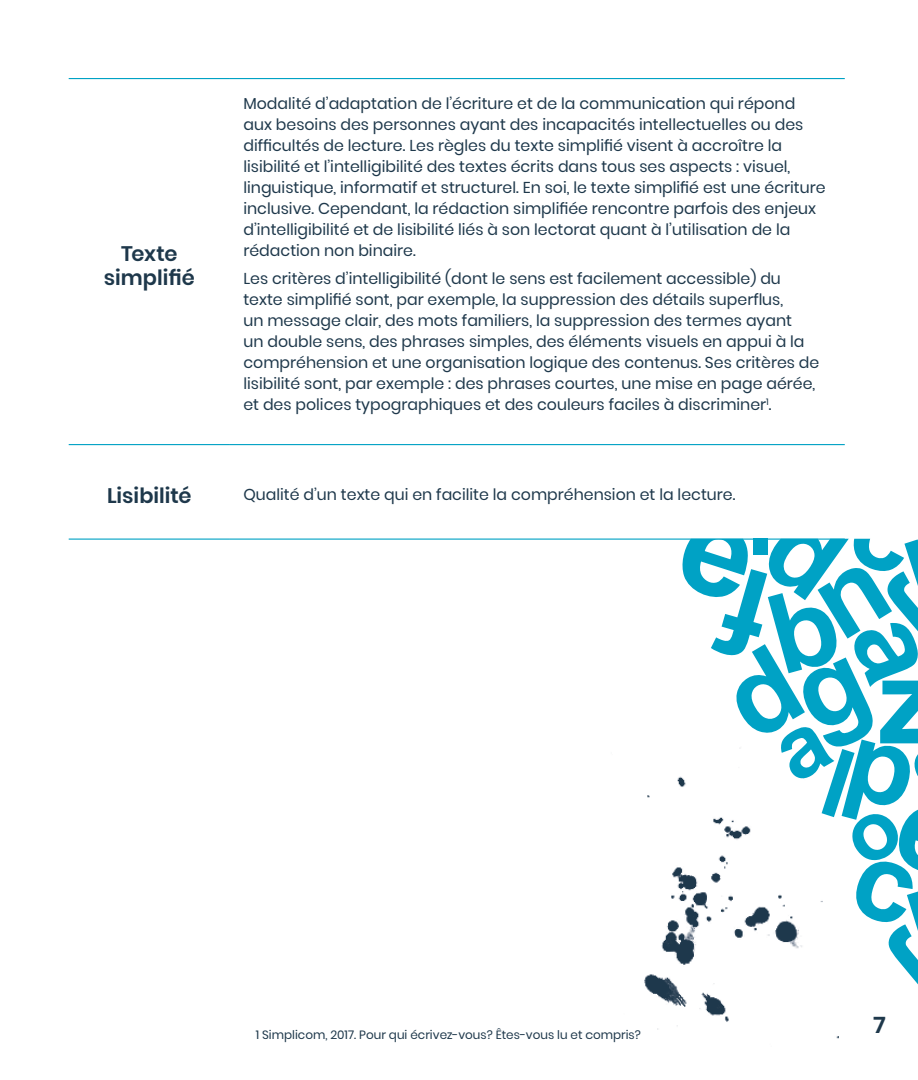
<style>
.page{position:relative;width:918px;height:1080px;background:#fff}
.page>*{position:absolute;margin:0;border:0;box-sizing:border-box;transform-origin:0 0}
.t1{font:700 22.5px "Open Sans";color:#1e384b}
.t2{font:600 21px/24px "Poppins";color:#1e384b;text-align:center}
.t3{font:15.75px/21px "Poppins";color:#1e384b}
.t4{font:12px "Poppins";color:#1e384b}
</style>
<div class="page">
<hr style="left:69px;top:78px;width:161px;height:1px;background:#00a2c5">
<hr style="left:230px;top:78px;width:615px;height:1px;background:#00a2c5">
<hr style="left:69px;top:444px;width:161px;height:1px;background:#00a2c5">
<hr style="left:230px;top:444px;width:615px;height:1px;background:#00a2c5">
<hr style="left:69px;top:539px;width:161px;height:1px;background:#00a2c5">
<hr style="left:230px;top:539px;width:615px;height:1px;background:#00a2c5">
<img style="left:644px;top:777px;width:195px;height:262px">
<svg style="left:680px;top:539px;width:238px;height:483px"></svg>
<h2 class="t2" style="left:104px;top:241px;width:92px">Texte simplifié</h2>
<p class="t3" style="left:243px;top:93px;width:584px">Modalité d’adaptation de l’écriture et de la communication qui répond aux besoins des personnes ayant des incapacités intellectuelles ou des difficultés de lecture. Les règles du texte simplifié visent à accroître la lisibilité et l’intelligibilité des textes écrits dans tous ses aspects : visuel, linguistique, informatif et structurel. En soi, le texte simplifié est une écriture inclusive. Cependant, la rédaction simplifiée rencontre parfois des enjeux d’intelligibilité et de lisibilité liés à son lectorat quant à l’utilisation de la rédaction non binaire.</p>
<p class="t3" style="left:243px;top:268px;width:577px">Les critères d’intelligibilité (dont le sens est facilement accessible) du texte simplifié sont, par exemple, la suppression des détails superflus,<br>un message clair, des mots familiers, la suppression des termes ayant<br>un double sens, des phrases simples, des éléments visuels en appui à la compréhension et une organisation logique des contenus. Ses critères de lisibilité sont, par exemple : des phrases courtes, une mise en page aérée, et des polices typographiques et des couleurs faciles à discriminer<sup>1</sup>.</p>
<h2 class="t2" style="left:107px;top:484px;width:86px">Lisibilité</h2>
<p class="t3" style="left:243px;top:484px;width:493px">Qualité d’un texte qui en facilite la compréhension et la lecture.</p>
<p class="t4" style="left:256px;top:1028px;width:387px">1 Simplicom, 2017. Pour qui écrivez-vous? Êtes-vous lu et compris?</p>
<h1 class="t1" style="left:873px;top:1009px;width:14px">7</h1>
</div>
